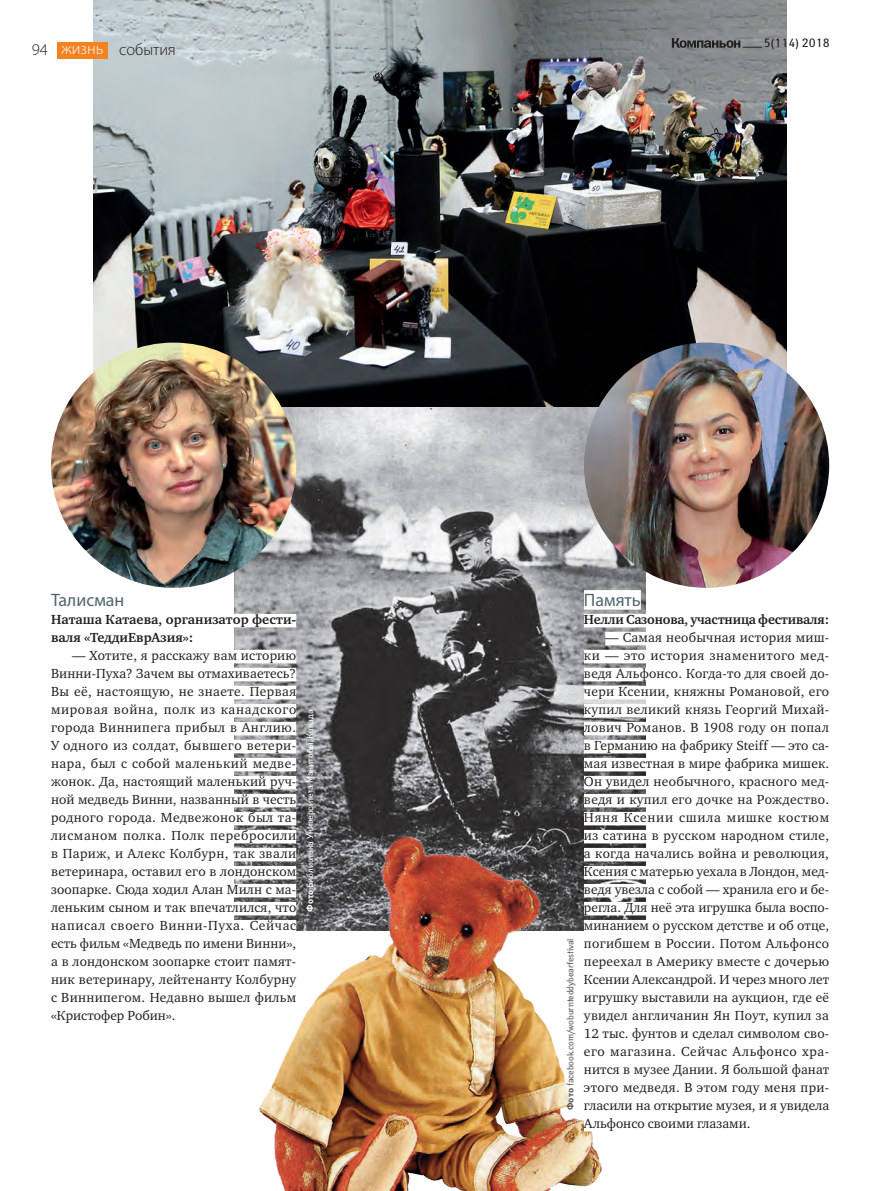
<style>
.page{position:relative;width:893px;height:1191px;background:#fff}
.page>*{position:absolute;margin:0;border:0;box-sizing:border-box;transform-origin:0 0}
.t1{font:18px "Myriad Pro";color:#53656e}
.t2{font:300 16.5px "Myriad Pro";color:#231f20}
.t3{font:13.5px/18px "Charter ITC";color:#231f20;text-align:justify}
.t4{font:700 13.5px/18px "Charter ITC";color:#231f20}
.t5{font:12px "Yanus";color:#231f20}
.t6{font:9px "Yanus";letter-spacing:-.01em;color:#fff}
.t7{font:9px "Yanus";letter-spacing:-.01em;color:#57585a}
.s1{color:#fff}
.s2{font-weight:700}
</style>
<div class="page">
<img style="left:94px;top:0;width:693px;height:408px">
<svg style="left:672px;top:38px;width:90px;height:18px"></svg>
<div style="left:57px;top:42px;width:51px;height:17px;background:#f58220"></div>
<img style="left:234px;top:408px;width:412px;height:512px">
<img style="left:243px;top:829px;width:370px;height:362px">
<div style="left:584px;top:590px;width:57px;height:19px;background:#fff"></div>
<div style="left:584px;top:614px;width:245px;height:13px;background:#fff"></div>
<div style="left:605px;top:632px;width:224px;height:13px;background:#fff"></div>
<div style="left:584px;top:650px;width:245px;height:13px;background:#fff"></div>
<div style="left:584px;top:668px;width:245px;height:13px;background:#fff"></div>
<div style="left:584px;top:686px;width:245px;height:13px;background:#fff"></div>
<div style="left:584px;top:704px;width:245px;height:13px;background:#fff"></div>
<div style="left:584px;top:722px;width:245px;height:13px;background:#fff"></div>
<div style="left:584px;top:740px;width:245px;height:13px;background:#fff"></div>
<div style="left:584px;top:758px;width:245px;height:13px;background:#fff"></div>
<div style="left:584px;top:776px;width:245px;height:13px;background:#fff"></div>
<div style="left:584px;top:794px;width:245px;height:13px;background:#fff"></div>
<div style="left:584px;top:812px;width:245px;height:13px;background:#fff"></div>
<div style="left:584px;top:830px;width:245px;height:13px;background:#fff"></div>
<div style="left:584px;top:848px;width:245px;height:13px;background:#fff"></div>
<div style="left:584px;top:866px;width:245px;height:13px;background:#fff"></div>
<div style="left:584px;top:884px;width:245px;height:13px;background:#fff"></div>
<div style="left:584px;top:902px;width:245px;height:13px;background:#fff"></div>
<div style="left:584px;top:920px;width:245px;height:13px;background:#fff"></div>
<div style="left:584px;top:938px;width:245px;height:13px;background:#fff"></div>
<div style="left:584px;top:956px;width:245px;height:13px;background:#fff"></div>
<div style="left:584px;top:974px;width:245px;height:13px;background:#fff"></div>
<div style="left:584px;top:992px;width:245px;height:13px;background:#fff"></div>
<div style="left:584px;top:1010px;width:245px;height:13px;background:#fff"></div>
<div style="left:584px;top:1028px;width:245px;height:13px;background:#fff"></div>
<div style="left:584px;top:1046px;width:245px;height:13px;background:#fff"></div>
<div style="left:584px;top:1064px;width:245px;height:13px;background:#fff"></div>
<div style="left:584px;top:1082px;width:245px;height:13px;background:#fff"></div>
<div style="left:584px;top:1100px;width:245px;height:13px;background:#fff"></div>
<div style="left:584px;top:1118px;width:167px;height:13px;background:#fff"></div>
<img style="left:584px;top:342px;width:245px;height:246px;border-radius:123px">
<img style="left:51px;top:342px;width:245px;height:246px;border-radius:123px">
<div style="left:51px;top:614px;width:245px;height:13px;background:#fff"></div>
<div style="left:72px;top:650px;width:224px;height:13px;background:#fff"></div>
<div style="left:51px;top:668px;width:245px;height:13px;background:#fff"></div>
<div style="left:51px;top:686px;width:245px;height:13px;background:#fff"></div>
<div style="left:51px;top:704px;width:245px;height:13px;background:#fff"></div>
<div style="left:51px;top:722px;width:245px;height:13px;background:#fff"></div>
<div style="left:51px;top:740px;width:245px;height:13px;background:#fff"></div>
<div style="left:51px;top:758px;width:245px;height:13px;background:#fff"></div>
<div style="left:51px;top:776px;width:245px;height:13px;background:#fff"></div>
<div style="left:51px;top:794px;width:245px;height:13px;background:#fff"></div>
<div style="left:51px;top:812px;width:245px;height:13px;background:#fff"></div>
<div style="left:51px;top:830px;width:245px;height:13px;background:#fff"></div>
<div style="left:51px;top:848px;width:245px;height:13px;background:#fff"></div>
<div style="left:51px;top:866px;width:245px;height:13px;background:#fff"></div>
<div style="left:51px;top:884px;width:245px;height:13px;background:#fff"></div>
<div style="left:51px;top:902px;width:245px;height:13px;background:#fff"></div>
<div style="left:51px;top:920px;width:245px;height:13px;background:#fff"></div>
<div style="left:51px;top:938px;width:245px;height:13px;background:#fff"></div>
<div style="left:51px;top:956px;width:245px;height:13px;background:#fff"></div>
<div style="left:51px;top:974px;width:245px;height:13px;background:#fff"></div>
<div style="left:51px;top:992px;width:245px;height:13px;background:#fff"></div>
<p class="t2" style="left:32px;top:40px;width:18px">94</p>
<p class="t2" style="left:62px;top:40px;width:116px"><span class="s1">жизнь</span> события</p>
<p class="t5" style="left:764px;top:36px;width:67px">5(114) 2018</p>
<h1 class="t1" style="left:51px;top:589px;width:75px">Талисман</h1>
<p class="t4" style="left:51px;top:610px;width:247px">Наташа Катаева, организатор фести&shy;валя «ТеддиЕврАзия»:</p>
<p class="t3" style="left:51px;top:646px;width:247px;text-indent:21px">— Хотите, я расскажу вам историю Винни-Пуха? Зачем вы отмахиваетесь?<br>Вы её, настоящую, не знаете. Первая мировая война, полк из канадского города Виннипега прибыл в Англию.<br>У одного из солдат, бывшего ветери&shy;нара, был с собой маленький медве&shy;жонок. Да, настоящий маленький руч&shy;ной медведь Винни, названный в честь родного города. Медвежонок был та&shy;лисманом полка. Полк перебросили в Париж, и Алекс Колбурн, так звали ветеринара, оставил его в лондонском зоопарке. Сюда ходил Алан Милн с ма&shy;леньким сыном и так впечатлился, что написал своего Винни-Пуха. Сейчас есть фильм «Медведь по имени Винни», а в лондонском зоопарке стоит памят&shy;ник ветеринару, лейтенанту Колбурну с Виннипегом. Недавно вышел фильм «Кристофер Робин».</p>
<p class="t6" style="left:305px;top:912px;width:204px;rotate:-90deg"><span class="s2">Фото</span> Библиотека Университета Манитобы, Канада</p>
<p class="t7" style="left:565px;top:1110px;width:173px;rotate:-90deg"><span class="s2">Фото</span> fаcеbооk.com/wоburntеddуbеаrfestival</p>
<h1 class="t1" style="left:584px;top:589px;width:58px">Память</h1>
<p class="t4" style="left:584px;top:610px;width:247px">Нелли Сазонова, участница фестиваля:</p>
<p class="t3" style="left:584px;top:628px;width:247px;text-indent:21px">— Самая необычная история миш&shy;ки — это история знаменитого мед&shy;ведя Альфонсо. Когда-то для своей до&shy;чери Ксении, княжны Романовой, его купил великий князь Георгий Михай&shy;лович Романов. В 1908 году он попал в Германию на фабрику Steiff — это са&shy;мая известная в мире фабрика мишек.<br>Он увидел необычного, красного мед&shy;ведя и купил его дочке на Рождество.<br>Няня Ксении сшила мишке костюм из сатина в русском народном стиле, а когда начались война и революция, Ксения с матерью уехала в Лондон, мед&shy;ведя увезла с собой — хранила его и бе&shy;регла. Для неё эта игрушка была воспо&shy;минанием о русском детстве и об отце, погибшем в России. Потом Альфонсо переехал в Америку вместе с дочерью Ксении Александрой. И через много лет игрушку выставили на аукцион, где её увидел англичанин Ян Поут, купил за 12 тыс. фунтов и сделал символом сво&shy;его магазина. Сейчас Альфонсо хра&shy;нится в музее Дании. Я большой фанат этого медведя. В этом году меня при&shy;гласили на открытие музея, и я увидела Альфонсо своими глазами.</p>
</div>
